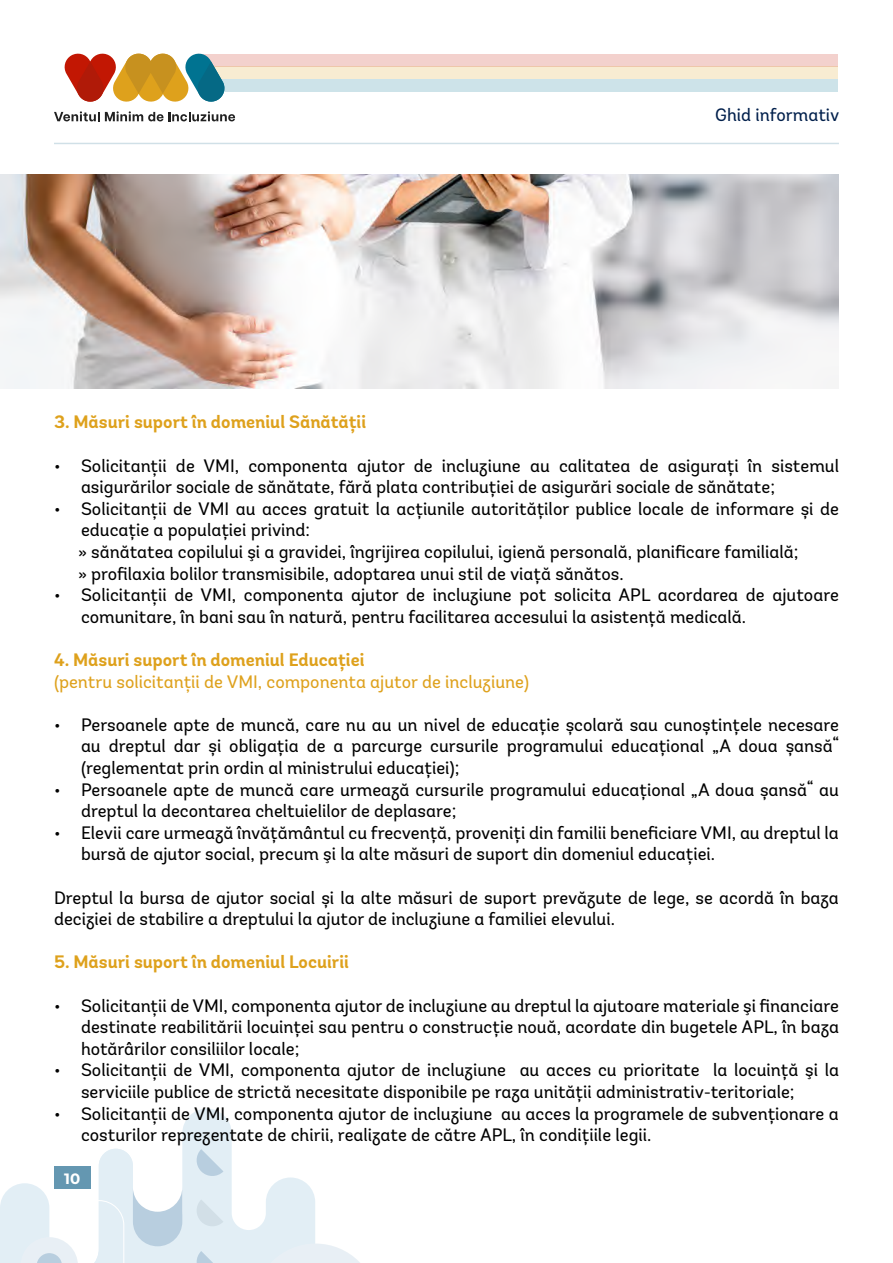
<style>
.page{position:relative;width:893px;height:1263px;background:#fff}
.page>*{position:absolute;margin:0;border:0;box-sizing:border-box;transform-origin:0 0}
.t1{font:18px/21.6px "Andes";color:#000}
.t2{font:700 18px "Andes";color:#dea11c}
.t3{font:18px "Andes";color:#dea11c}
.t4{font:18px "Andes";color:#011f4b}
.t5{font:700 15px "Montserrat";color:#fff}
</style>
<div class="page">
<svg style="left:0;top:1108px;width:360px;height:155px"></svg>
<div style="left:54px;top:1166px;width:36px;height:23px;background:#6497b1"></div>
<hr style="left:54px;top:143px;width:785px;height:1px;background:#6497b1">
<div style="left:198px;top:54px;width:640px;height:12px;background:#f3d1cd"></div>
<div style="left:198px;top:66px;width:640px;height:13px;background:#f8ecd2"></div>
<div style="left:198px;top:79px;width:640px;height:12px;background:#cde3e9"></div>
<svg style="left:54px;top:111px;width:181px;height:10px"></svg>
<svg style="left:64px;top:53px;width:162px;height:49px"></svg>
<img style="left:0;top:174px;width:838px;height:214px">
<p class="t4" style="left:715px;top:104px;width:126px">Ghid informativ</p>
<p class="t2" style="left:54px;top:411px;width:314px">3. Măsuri suport în domeniul Sănătății</p>
<p class="t1" style="left:81px;top:455px;width:759px;text-indent:-27px">• Solicitanţii de VMI, componenta ajutor de incluziune au calitatea de asigurați în sistemul asigurărilor sociale de sănătate, fără plata contribuției de asigurări sociale de sănătate;</p>
<p class="t1" style="left:78px;top:498px;width:762px;text-indent:-24px">• Solicitanţii de VMI au acces gratuit la acțiunile autorităților publice locale de informare și de educație a populației privind:<br>» sănătatea copilului şi a gravidei, îngrijirea copilului, igienă personală, planificare familială;<br>» profilaxia bolilor transmisibile, adoptarea unui stil de viață sănătos.</p>
<p class="t1" style="left:81px;top:584px;width:759px;text-indent:-27px">• Solicitanţii de VMI, componenta ajutor de incluziune pot solicita APL acordarea de ajutoare comunitare, în bani sau în natură, pentru facilitarea accesului la asistență medicală.</p>
<p class="t2" style="left:54px;top:649px;width:312px">4. Măsuri suport în domeniul Educației</p>
<p class="t3" style="left:54px;top:670px;width:477px">(pentru solicitanţii de VMI, componenta ajutor de incluziune)</p>
<p class="t1" style="left:81px;top:714px;width:759px;text-align:justify;text-indent:-27px">• Persoanele apte de muncă, care nu au un nivel de educație școlară sau cunoștințele necesare au dreptul dar și obligația de a parcurge cursurile programului educațional „A doua șansă“ (reglementat prin ordin al ministrului educației);</p>
<p class="t1" style="left:81px;top:779px;width:759px;text-indent:-27px">• Persoanele apte de muncă care urmează cursurile programului educațional „A doua șansă“ au dreptul la decontarea cheltuielilor de deplasare;</p>
<p class="t1" style="left:81px;top:822px;width:759px;text-indent:-27px">• Elevii care urmează învățământul cu frecvență, proveniți din familii beneficiare VMI, au dreptul la bursă de ajutor social, precum şi la alte măsuri de suport din domeniul educaţiei.</p>
<p class="t1" style="left:54px;top:887px;width:786px">Dreptul la bursa de ajutor social și la alte măsuri de suport prevăzute de lege, se acordă în baza deciziei de stabilire a dreptului la ajutor de incluziune a familiei elevului.</p>
<p class="t2" style="left:54px;top:951px;width:296px">5. Măsuri suport în domeniul Locuirii</p>
<p class="t1" style="left:81px;top:995px;width:759px;text-align:justify;text-indent:-27px">• Solicitanţii de VMI, componenta ajutor de incluziune au dreptul la ajutoare materiale şi financiare destinate reabilitării locuinței sau pentru o construcție nouă, acordate din bugetele APL, în baza hotărârilor consiliilor locale;</p>
<p class="t1" style="left:81px;top:1059px;width:759px;text-indent:-27px">• Solicitanţii de VMI, componenta ajutor de incluziune au acces cu prioritate la locuință şi la serviciile publice de strictă necesitate disponibile pe raza unității administrativ-teritoriale;</p>
<p class="t1" style="left:81px;top:1103px;width:759px;text-indent:-27px">• Solicitanţii de VMI, componenta ajutor de incluziune au acces la programele de subvenționare a costurilor reprezentate de chirii, realizate de către APL, în condițiile legii.</p>
<p class="t5" style="left:64px;top:1168px;width:18px">10</p>
</div>
